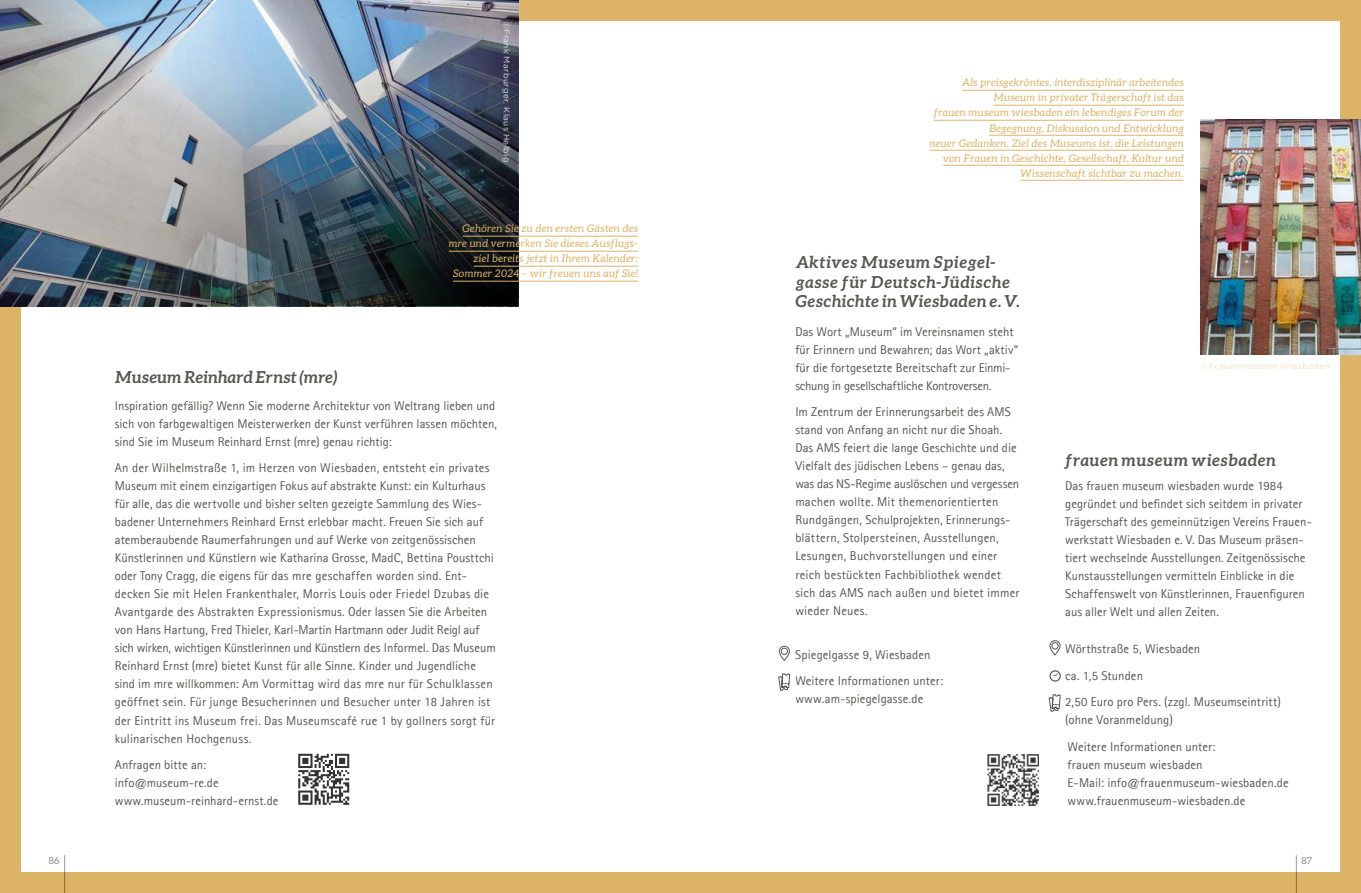
<style>
.page{position:relative;width:1361px;height:893px;background:#dcb367}
.page>*{position:absolute;margin:0;border:0;box-sizing:border-box;transform-origin:0 0}
.t1{font:italic 700 16.5px/19.5px "Aleo";letter-spacing:.03em;color:#575756}
.t2{font:italic 700 16.5px "Aleo";letter-spacing:.01em;color:#575756}
.t3{font:12.75px/18px "Agfa Rotis Sans Serif";letter-spacing:.005em;color:#575756}
.t4{font:italic 10.5px/15px "Aleo";letter-spacing:.03em;color:#dcb367;text-align:right}
.t5{font:9.75px "Aleo";color:#575756}
.t6{font:8.25px "Gotham";letter-spacing:.05em;color:#fff}
.t7{font:8.25px "Gotham";letter-spacing:.055em;color:#eed8b5}
</style>
<div class="page">
<div style="left:21px;top:21px;width:1318px;height:851px;background:#fff"></div>
<img style="left:1201px;top:119px;width:160px;height:235px">
<img style="left:0;top:0;width:519px;height:306px">
<img style="left:987px;top:754px;width:51px;height:52px">
<svg style="left:1049px;top:640px;width:12px;height:16px"></svg>
<svg style="left:1049px;top:670px;width:12px;height:12px"></svg>
<svg style="left:1048px;top:694px;width:13px;height:18px"></svg>
<svg style="left:778px;top:645px;width:12px;height:16px"></svg>
<svg style="left:778px;top:673px;width:12px;height:18px"></svg>
<hr style="left:962px;top:90px;width:222px;height:1px;background:#dcb367">
<hr style="left:994px;top:105px;width:190px;height:1px;background:#dcb367">
<hr style="left:934px;top:120px;width:250px;height:1px;background:#dcb367">
<hr style="left:989px;top:135px;width:195px;height:1px;background:#dcb367">
<hr style="left:929px;top:150px;width:255px;height:1px;background:#dcb367">
<hr style="left:943px;top:165px;width:241px;height:1px;background:#dcb367">
<hr style="left:1020px;top:180px;width:164px;height:1px;background:#dcb367">
<hr style="left:462px;top:236px;width:176px;height:1px;background:#dcb367">
<hr style="left:449px;top:251px;width:189px;height:1px;background:#dcb367">
<hr style="left:474px;top:266px;width:164px;height:1px;background:#dcb367">
<hr style="left:453px;top:281px;width:185px;height:1px;background:#dcb367">
<svg style="left:298px;top:754px;width:51px;height:51px"></svg>
<hr style="left:64px;top:855px;width:1px;height:38px;background:#575756">
<hr style="left:1296px;top:855px;width:1px;height:38px;background:#575756">
<p class="t6" style="left:512px;top:22px;width:142px;rotate:90deg">©Frank Marburger, Klaus Helbig</p>
<p class="t4" style="left:449px;top:221px;width:191px">Gehören Sie zu den ersten Gästen des mre und vermerken Sie dieses Ausflugs&shy;ziel bereits jetzt in Ihrem Kalender:<br>Sommer 2024 – wir freuen uns auf Sie!</p>
<p class="t2" style="left:115px;top:368px;width:224px">Museum Reinhard Ernst (mre)</p>
<p class="t3" style="left:115px;top:396px;width:384px">Inspiration gefällig? Wenn Sie moderne Architektur von Weltrang lieben und sich von farbgewaltigen Meisterwerken der Kunst verführen lassen möchten, sind Sie im Museum Reinhard Ernst (mre) genau richtig:</p>
<p class="t3" style="left:115px;top:459px;width:382px">An der Wilhelmstraße 1, im Herzen von Wiesbaden, entsteht ein privates Museum mit einem einzigartigen Fokus auf abstrakte Kunst: ein Kulturhaus für alle, das die wertvolle und bisher selten gezeigte Sammlung des Wies&shy;badener Unternehmers Reinhard Ernst erlebbar macht. Freuen Sie sich auf atemberaubende Raumerfahrungen und auf Werke von zeitgenössischen Künstlerinnen und Künstlern wie Katharina Grosse, MadC, Bettina Pousttchi oder Tony Cragg, die eigens für das mre geschaffen worden sind. Ent&shy;decken Sie mit Helen Frankenthaler, Morris Louis oder Friedel Dzubas die Avantgarde des Abstrakten Expressionismus. Oder lassen Sie die Arbeiten von Hans Hartung, Fred Thieler, Karl-Martin Hartmann oder Judit Reigl auf sich wirken, wichtigen Künstlerinnen und Künstlern des Informel. Das Museum Reinhard Ernst (mre) bietet Kunst für alle Sinne. Kinder und Jugendliche sind im mre willkommen: Am Vormittag wird das mre nur für Schulklassen geöffnet sein. Für junge Besucherinnen und Besucher unter 18 Jahren ist der Eintritt ins Museum frei. Das Museumscafé rue 1 by gollners sorgt für kulinarischen Hochgenuss.</p>
<p class="t3" style="left:115px;top:756px;width:165px">Anfragen bitte an: info@museum-re.de www.museum-reinhard-ernst.de</p>
<p class="t4" style="left:929px;top:75px;width:256px">Als preisgekröntes, interdisziplinär arbeitendes Museum in privater Trägerschaft ist das<br>frauen museum wiesbaden ein lebendiges Forum der Begegnung, Diskussion und Entwicklung<br>neuer Gedanken. Ziel des Museums ist, die Leistungen von Frauen in Geschichte, Gesellschaft, Kultur und Wissenschaft sichtbar zu machen.</p>
<p class="t1" style="left:795px;top:252px;width:226px">Aktives Museum Spiegel&shy;gasse für Deutsch-Jüdische<br>Geschichte in Wiesbaden e. V.</p>
<p class="t3" style="left:795px;top:323px;width:224px">Das Wort „Museum“ im Vereinsnamen steht für Erinnern und Bewahren; das Wort „aktiv“ für die fortgesetzte Bereitschaft zur Einmi&shy;schung in gesellschaftliche Kontroversen.</p>
<p class="t3" style="left:795px;top:403px;width:226px">Im Zentrum der Erinnerungsarbeit des AMS stand von Anfang an nicht nur die Shoah.<br>Das AMS feiert die lange Geschichte und die Vielfalt des jüdischen Lebens – genau das, was das NS-Regime auslöschen und vergessen machen wollte. Mit themenorientierten Rundgängen, Schulprojekten, Erinnerungs&shy;blättern, Stolpersteinen, Ausstellungen, Lesungen, Buchvorstellungen und einer reich bestückten Fachbibliothek wendet sich das AMS nach außen und bietet immer wieder Neues.</p>
<p class="t3" style="left:795px;top:641px;width:149px;line-height:26.5px">Spiegelgasse 9, Wiesbaden<br>Weitere Informationen unter:</p>
<p class="t3" style="left:795px;top:690px;width:130px">www.am-spiegelgasse.de</p>
<p class="t7" style="left:1201px;top:361px;width:130px">©Frauenmuseum Wiesbaden</p>
<p class="t1" style="left:1065px;top:450px;width:212px">frauen museum wiesbaden</p>
<p class="t3" style="left:1065px;top:477px;width:248px">Das frauen museum wiesbaden wurde 1984 gegründet und befindet sich seitdem in privater Trägerschaft des gemeinnützigen Vereins Frauen&shy;werkstatt Wiesbaden e. V. Das Museum präsen&shy;tiert wechselnde Ausstellungen. Zeitgenössische Kunstausstellungen vermitteln Einblicke in die Schaffenswelt von Künstlerinnen, Frauenfiguren aus aller Welt und allen Zeiten.</p>
<p class="t3" style="left:1065px;top:636px;width:217px;line-height:26.5px">Wörthstraße 5, Wiesbaden<br>ca. 1,5 Stunden<br>2,50 Euro pro Pers. (zzgl. Museumseintritt)</p>
<p class="t3" style="left:1065px;top:707px;width:152px;line-height:26.5px">(ohne Voranmeldung)<br>Weitere Informationen unter:</p>
<p class="t3" style="left:1067px;top:755px;width:223px">frauen museum wiesbaden<br>E-Mail: info@frauenmuseum-wiesbaden.de www.frauenmuseum-wiesbaden.de</p>
<p class="t5" style="left:49px;top:855px;width:12px">86</p>
<p class="t5" style="left:1301px;top:855px;width:12px">87</p>
</div>
